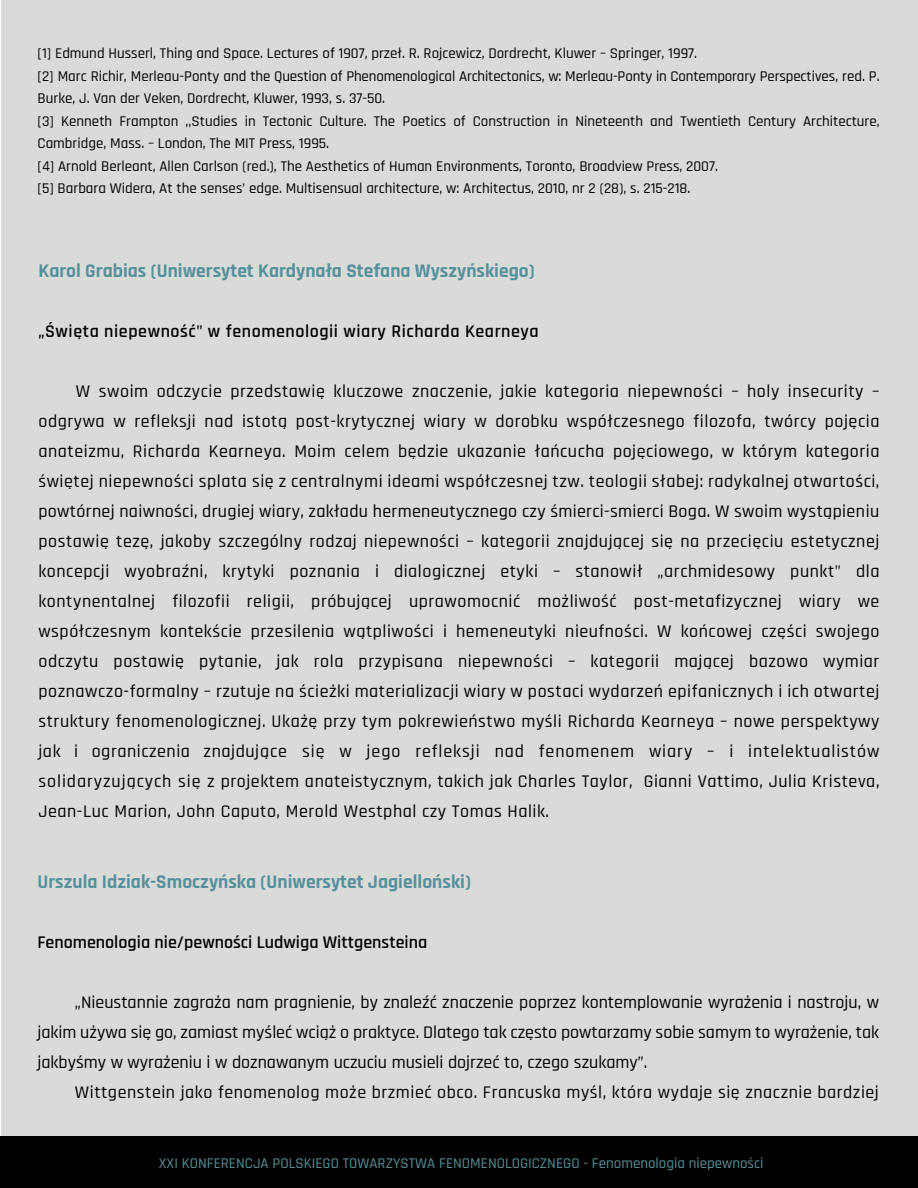
<style>
.page{position:relative;width:918px;height:1188px;background:#fff}
.page>*{position:absolute;margin:0;border:0;box-sizing:border-box;transform-origin:0 0}
.t1{font:700 19.5px "Rajdhani";color:#57909a}
.t2{font:500 18px/30px "Rajdhani";letter-spacing:.03em;color:#000;text-align:justify}
.t3{font:600 18px "Rajdhani";letter-spacing:.03em;color:#000}
.t4{font:600 18px "Rajdhani";color:#000}
.t5{font:500 15px/22.5px "Rajdhani";color:#000}
.t6{font:500 15px "Rajdhani";color:#57909a}
</style>
<div class="page">
<div style="left:1px;top:0;width:917px;height:1187px;background:#d9dbd9"></div>
<div style="left:0;top:1136px;width:918px;height:52px;background:#000"></div>
<p class="t5" style="left:38px;top:43px;width:844px">[1] Edmund Husserl, Thing and Space. Lectures of 1907, przeł. R. Rojcewicz, Dordrecht, Kluwer – Springer, 1997.<br>[2] Marc Richir, Merleau-Ponty and the Question of Phenomenological Architectonics, w: Merleau-Ponty in Contemporary Perspectives, red. P.<br>Burke, J. Van der Veken, Dordrecht, Kluwer, 1993, s. 37-50.<br>[3] Kenneth Frampton ,,Studies in Tectonic Culture. The Poetics of Construction in Nineteenth and Twentieth Century Architecture, Cambridge, Mass. – London, The MIT Press, 1995.<br>[4] Arnold Berleant, Allen Carlson (red.), The Aesthetics of Human Environments, Toronto, Broadview Press, 2007.<br>[5] Barbara Widera, At the senses’ edge. Multisensual architecture, w: Architectus, 2010, nr 2 (28), s. 215-218.</p>
<p class="t1" style="left:38px;top:258px;width:498px">Karol Grabias (Uniwersytet Kardynała Stefana Wyszyńskiego)</p>
<p class="t3" style="left:38px;top:320px;width:502px">„Święta niepewność" w fenomenologii wiary Richarda Kearneya</p>
<p class="t2" style="left:38px;top:376px;width:843px;text-indent:37px">W swoim odczycie przedstawię kluczowe znaczenie, jakie kategoria niepewności – holy insecurity – odgrywa w refleksji nad istotą post-krytycznej wiary w dorobku współczesnego filozofa, twórcy pojęcia anateizmu, Richarda Kearneya. Moim celem będzie ukazanie łańcucha pojęciowego, w którym kategoria świętej niepewności splata się z centralnymi ideami współczesnej tzw. teologii słabej: radykalnej otwartości, powtórnej naiwności, drugiej wiary, zakładu hermeneutycznego czy śmierci-smierci Boga. W swoim wystąpieniu postawię tezę, jakoby szczególny rodzaj niepewności – kategorii znajdującej się na przecięciu estetycznej koncepcji wyobraźni, krytyki poznania i dialogicznej etyki – stanowił „archmidesowy punkt" dla kontynentalnej filozofii religii, próbującej uprawomocnić możliwość post-metafizycznej wiary we współczesnym kontekście przesilenia wątpliwości i hemeneutyki nieufności. W końcowej części swojego odczytu postawię pytanie, jak rola przypisana niepewności – kategorii mającej bazowo wymiar poznawczo-formalny – rzutuje na ścieżki materializacji wiary w postaci wydarzeń epifanicznych i ich otwartej struktury fenomenologicznej. Ukażę przy tym pokrewieństwo myśli Richarda Kearneya – nowe perspektywy jak i ograniczenia znajdujące się w jego refleksji nad fenomenem wiary – i intelektualistów solidaryzujących się z projektem anateistycznym, takich jak Charles Taylor, Gianni Vattimo, Julia Kristeva, Jean-Luc Marion, John Caputo, Merold Westphal czy Tomas Halik.</p>
<p class="t1" style="left:37px;top:870px;width:435px">Urszula Idziak-Smoczyńska (Uniwersytet Jagielloński)</p>
<p class="t4" style="left:37px;top:932px;width:391px">Fenomenologia nie/pewności Ludwiga Wittgensteina</p>
<p class="t2" style="left:37px;top:988px;width:843px;text-indent:37px">„Nieustannie zagraża nam pragnienie, by znaleźć znaczenie poprzez kontemplowanie wyrażenia i nastroju, w jakim używa się go, zamiast myśleć wciąż o praktyce. Dlatego tak często powtarzamy sobie samym to wyrażenie, tak jakbyśmy w wyrażeniu i w doznawanym uczuciu musieli dojrzeć to, czego szukamy”.</p>
<p class="t2" style="left:75px;top:1078px;width:805px">Wittgenstein jako fenomenolog może brzmieć obco. Francuska myśl, która wydaje się znacznie bardziej</p>
<p class="t6" style="left:159px;top:1155px;width:606px">XXI KONFERENCJA POLSKIEGO TOWARZYSTWA FENOMENOLOGICZNEGO - Fenomenologia niepewności</p>
</div>
